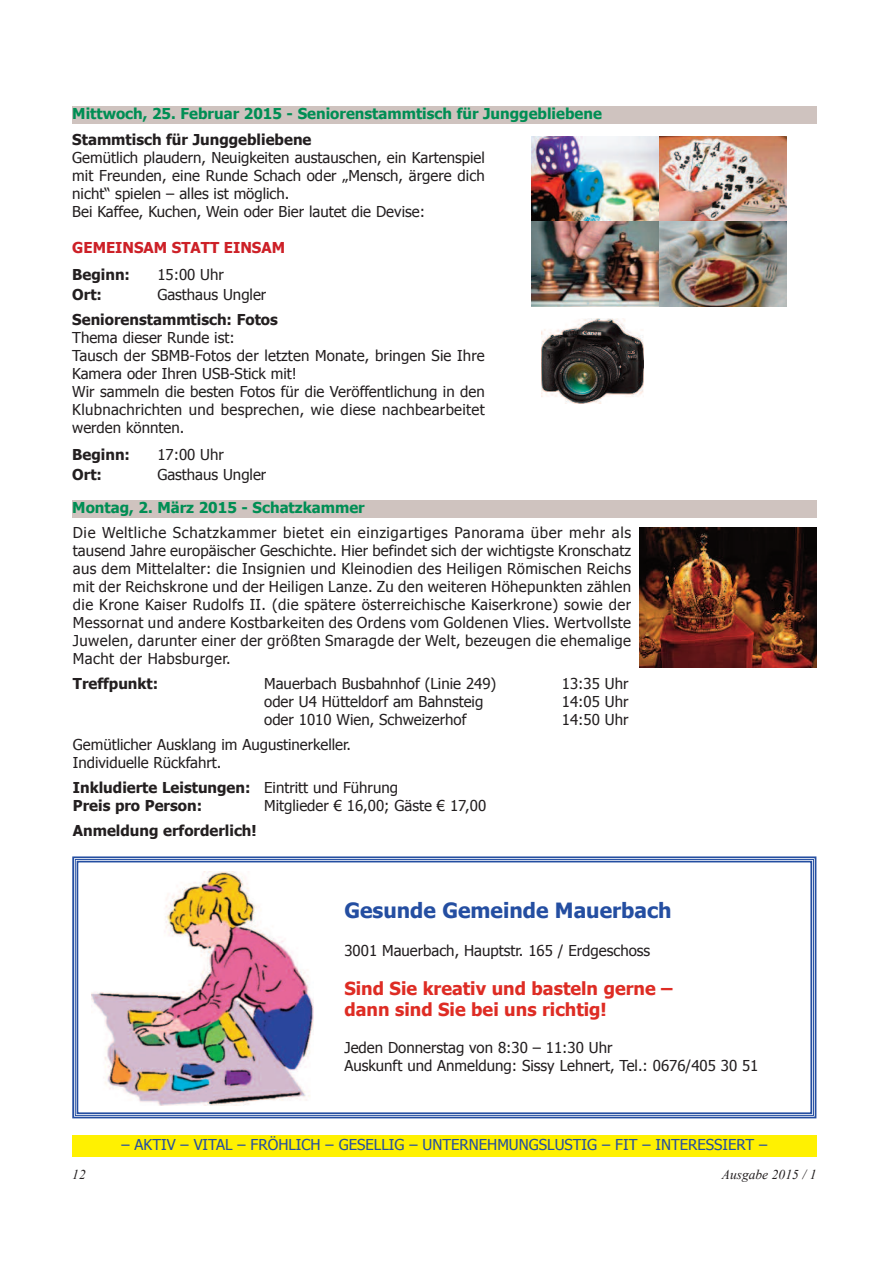
<style>
.page{position:relative;width:893px;height:1263px;background:#fff}
.page>*{position:absolute;margin:0;border:0;box-sizing:border-box;transform-origin:0 0}
.t1{font:700 21px "Tahoma";color:#244ea1}
.t2{font:700 18px/21.6px "Tahoma";color:#de2c24}
.t3{font:15px/18px "Tahoma";color:#231f20}
.t4{font:700 15px/18px "Tahoma";color:#231f20}
.t5{font:700 15px "Tahoma";color:#008e54}
.t6{font:15px "Tahoma";color:#244ea1}
.t7{font:700 15px "Tahoma";color:#cd2027}
.t8{font:italic 13.5px "Times New Roman";color:#231f20}
.s1{font-weight:400}
</style>
<div class="page">
<div style="left:72px;top:1135px;width:744px;height:22px;background:#fff101"></div>
<div style="left:72px;top:500px;width:744px;height:17px;background:#cfc3bf"></div>
<img style="left:639px;top:527px;width:177px;height:140px">
<div style="left:72px;top:106px;width:744px;height:17px;background:#cfc3bf"></div>
<img style="left:531px;top:136px;width:128px;height:85px">
<img style="left:659px;top:136px;width:128px;height:85px">
<img style="left:531px;top:221px;width:128px;height:85px">
<img style="left:542px;top:319px;width:102px;height:85px">
<div style="left:72px;top:856px;width:744px;height:262px;border:2px solid #244ea1"></div>
<div style="left:75px;top:859px;width:739px;height:257px;border:1px solid #244ea1"></div>
<div style="left:77px;top:861px;width:735px;height:253px;border:2px solid #244ea1"></div>
<img style="left:91px;top:872px;width:223px;height:234px">
<img style="left:659px;top:221px;width:128px;height:85px">
<p class="t5" style="left:72px;top:104px;width:531px">Mittwoch, 25. Februar 2015 - Seniorenstammtisch für Junggebliebene</p>
<p class="t4" style="left:72px;top:130px;width:241px">Stammtisch für Junggebliebene</p>
<p class="t3" style="left:72px;top:148px;width:414px">Gemütlich plaudern, Neuigkeiten austauschen, ein Kartenspiel mit Freunden, eine Runde Schach oder „Mensch, ärgere dich nicht“ spielen – alles ist möglich.<br>Bei Kaffee, Kuchen, Wein oder Bier lautet die Devise:</p>
<p class="t7" style="left:72px;top:238px;width:214px">GEMEINSAM STATT EINSAM</p>
<p class="t4" style="left:72px;top:265px;width:59px">Beginn:</p>
<p class="t3" style="left:157px;top:265px;width:68px">15:00 Uhr</p>
<p class="t4" style="left:72px;top:285px;width:31px">Ort:</p>
<p class="t3" style="left:157px;top:285px;width:111px">Gasthaus Ungler</p>
<p class="t4" style="left:72px;top:310px;width:207px">Seniorenstammtisch: Fotos</p>
<p class="t3" style="left:72px;top:328px;width:414px">Thema dieser Runde ist:<br>Tausch der SBMB-Fotos der letzten Monate, bringen Sie Ihre Kamera oder Ihren USB-Stick mit!<br>Wir sammeln die besten Fotos für die Veröffentlichung in den Klubnachrichten und besprechen, wie diese nachbearbeitet werden könnten.</p>
<p class="t4" style="left:72px;top:445px;width:59px">Beginn:</p>
<p class="t3" style="left:157px;top:445px;width:68px">17:00 Uhr</p>
<p class="t4" style="left:72px;top:465px;width:31px">Ort:</p>
<p class="t3" style="left:157px;top:465px;width:111px">Gasthaus Ungler</p>
<p class="t5" style="left:72px;top:498px;width:294px">Montag, 2. März 2015 - Schatzkammer</p>
<p class="t3" style="left:73px;top:523px;width:560px;text-align:justify">Die Weltliche Schatzkammer bietet ein einzigartiges Panorama über mehr als tausend Jahre europäischer Geschichte. Hier befindet sich der wichtigste Kronschatz aus dem Mittelalter: die Insignien und Kleinodien des Heiligen Römischen Reichs mit der Reichskrone und der Heiligen Lanze. Zu den weiteren Höhepunkten zählen die Krone Kaiser Rudolfs II. (die spätere österreichische Kaiserkrone) sowie der Messornat und andere Kostbarkeiten des Ordens vom Goldenen Vlies. Wertvollste Juwelen, darunter einer der größten Smaragde der Welt, bezeugen die ehemalige Macht der Habsburger.</p>
<p class="t4" style="left:73px;top:674px;width:87px">Treffpunkt:</p>
<p class="t3" style="left:264px;top:674px;width:234px">Mauerbach Busbahnhof (Linie 249)</p>
<p class="t3" style="left:562px;top:674px;width:68px">13:35 Uhr</p>
<p class="t3" style="left:264px;top:692px;width:221px">oder U4 Hütteldorf am Bahnsteig</p>
<p class="t3" style="left:562px;top:692px;width:68px">14:05 Uhr</p>
<p class="t3" style="left:264px;top:710px;width:204px">oder 1010 Wien, Schweizerhof</p>
<p class="t3" style="left:562px;top:710px;width:68px">14:50 Uhr</p>
<p class="t3" style="left:73px;top:735px;width:280px">Gemütlicher Ausklang im Augustinerkeller.<br>Individuelle Rückfahrt.</p>
<p class="t4" style="left:73px;top:778px;width:327px">Inkludierte Leistungen: <span class="s1">Eintritt und Führung<br></span>Preis pro Person:</p>
<p class="t3" style="left:264px;top:796px;width:223px">Mitglieder € 16,00; Gäste € 17,00</p>
<p class="t4" style="left:73px;top:821px;width:185px">Anmeldung erforderlich!</p>
<h1 class="t1" style="left:344px;top:896px;width:329px">Gesunde Gemeinde Mauerbach</h1>
<p class="t3" style="left:344px;top:941px;width:307px">3001 Mauerbach, Hauptstr. 165 / Erdgeschoss</p>
<p class="t2" style="left:344px;top:976px;width:330px">Sind Sie kreativ und basteln gerne – dann sind Sie bei uns richtig!</p>
<p class="t3" style="left:344px;top:1038px;width:416px">Jeden Donnerstag von 8:30 – 11:30 Uhr<br>Auskunft und Anmeldung: Sissy Lehnert, Tel.: 0676/405 30 51</p>
<p class="t6" style="left:121px;top:1135px;width:647px">– AKTIV – VITAL – FRÖHLICH – GESELLIG – UNTERNEHMUNGSLUSTIG – FIT – INTERESSIERT –</p>
<p class="t8" style="left:72px;top:1167px;width:15px">12</p>
<p class="t8" style="left:722px;top:1167px;width:96px">Ausgabe 2015 / 1</p>
</div>
